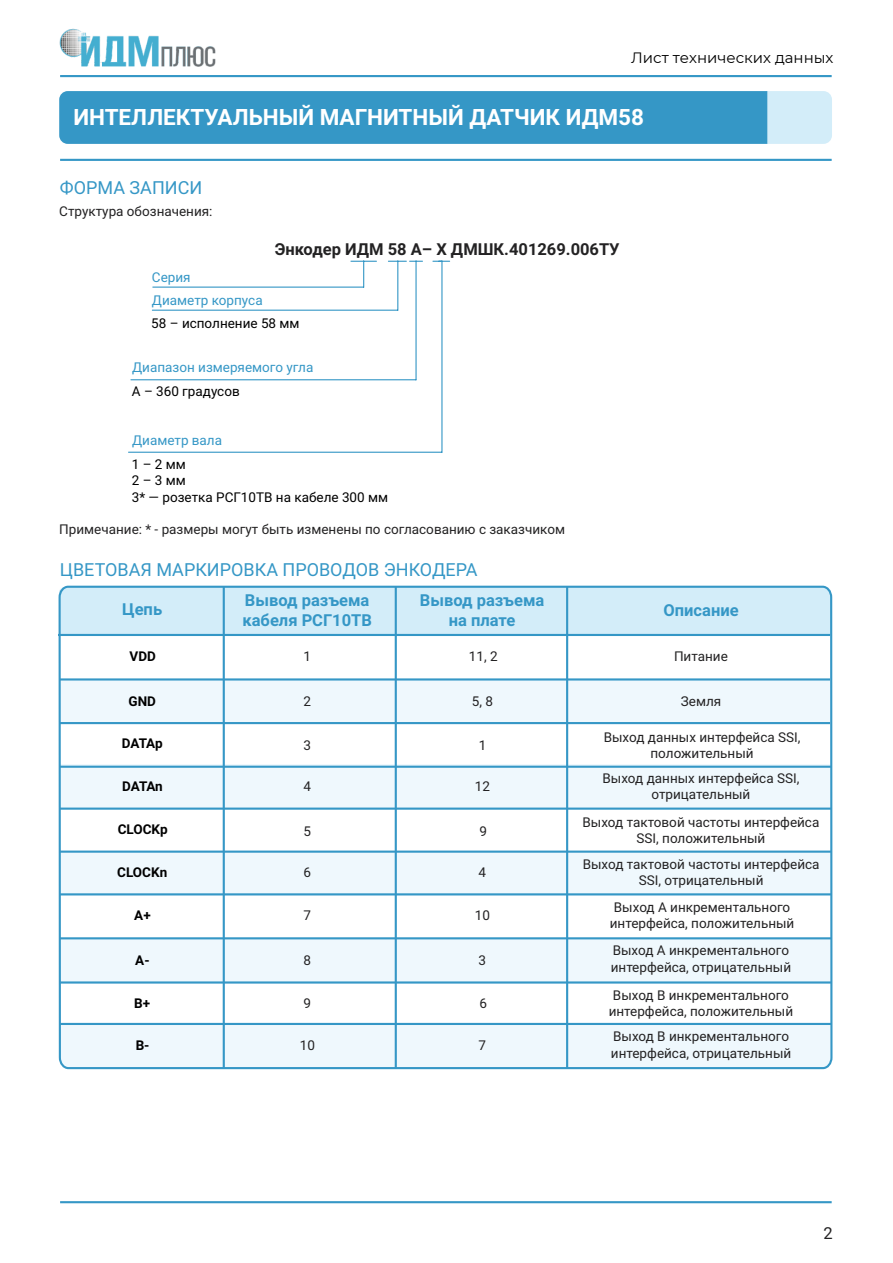
<style>
.page{position:relative;width:893px;height:1263px;background:#fff}
.page>*{position:absolute;margin:0;border:0;box-sizing:border-box;transform-origin:0 0}
.t1{font:700 22.5px "Roboto";color:#fff}
.t2{font:18px "Roboto";color:#3597c6}
.t3{font:700 16.5px/19.8px "Roboto";color:#3597c6}
.t4{font:700 16.5px "Roboto";color:#232223}
.t5{font:16.5px "Roboto";color:#232223}
.t6{font:15px "Montserrat";color:#000}
.t7{font:13.5px/16.2px "Roboto";color:#232223;text-align:center}
.t8{font:13.5px/16.2px "Roboto";color:#000}
.t9{font:13.5px/23.5px "Roboto";color:#3597c6}
.t10{font:700 13.5px "Roboto";color:#000}
</style>
<div class="page">
<hr style="left:60px;top:75px;width:772px;height:2px;background:#3597c6">
<hr style="left:60px;top:159px;width:772px;height:2px;background:#3597c6">
<hr style="left:60px;top:1201px;width:772px;height:2px;background:#3597c6">
<svg style="left:59px;top:91px;width:773px;height:53px;background:#439eca"></svg>
<img style="left:59px;top:29px;width:157px;height:38px">
<svg style="left:128px;top:261px;width:322px;height:192px"></svg>
<svg style="left:58px;top:585px;width:775px;height:485px"></svg>
<hr style="left:566px;top:587px;width:2px;height:481px;background:#3597c6">
<hr style="left:223px;top:587px;width:2px;height:481px;background:#3597c6">
<hr style="left:395px;top:587px;width:2px;height:481px;background:#3597c6">
<hr style="left:60px;top:722px;width:770px;height:2px;background:#3597c6">
<hr style="left:60px;top:766px;width:771px;height:2px;background:#3597c6">
<hr style="left:60px;top:807px;width:771px;height:3px;background:#3597c6">
<hr style="left:60px;top:850px;width:771px;height:3px;background:#3597c6">
<hr style="left:60px;top:893px;width:771px;height:2px;background:#3597c6">
<hr style="left:60px;top:937px;width:771px;height:2px;background:#3597c6">
<hr style="left:60px;top:981px;width:771px;height:2px;background:#3597c6">
<hr style="left:60px;top:1023px;width:771px;height:2px;background:#3597c6">
<p class="t6" style="left:631px;top:48px;width:204px">Лист технических данных</p>
<h1 class="t1" style="left:73px;top:108px;width:572px">ИНТЕЛЛЕКТУАЛЬНЫЙ МАГНИТНЫЙ ДАТЧИК ИДМ58</h1>
<h2 class="t2" style="left:60px;top:181px;width:144px">ФОРМА ЗАПИСИ</h2>
<p class="t7" style="left:59px;top:204px;width:155px">Структура обозначения:</p>
<p class="t4" style="left:275px;top:243px;width:346px">Энкодер ИДМ 58 А– X ДМШК.401269.006ТУ</p>
<p class="t9" style="left:152px;top:267px;width:112px">Серия<br>Диаметр корпуса</p>
<p class="t8" style="left:151px;top:317px;width:150px">58 – исполнение 58 мм</p>
<p class="t9" style="left:132px;top:357px;width:183px">Диапазон измеряемого угла</p>
<p class="t8" style="left:132px;top:385px;width:109px">А – 360 градусов</p>
<p class="t9" style="left:132px;top:430px;width:91px">Диаметр вала</p>
<p class="t8" style="left:132px;top:458px;width:258px">1 – 2 мм<br>2 – 3 мм<br>3* ― розетка РСГ10ТВ на кабеле 300 мм</p>
<p class="t7" style="left:59px;top:523px;width:507px">Примечание: * - размеры могут быть изменены по согласованию с заказчиком</p>
<h2 class="t2" style="left:60px;top:563px;width:419px">ЦВЕТОВАЯ МАРКИРОВКА ПРОВОДОВ ЭНКОДЕРА</h2>
<p class="t3" style="left:122px;top:601px;width:42px">Цепь</p>
<p class="t3" style="left:242px;top:592px;width:131px">Вывод разъема кабеля РСГ10ТВ</p>
<p class="t3" style="left:663px;top:602px;width:77px">Описание</p>
<p class="t3" style="left:420px;top:592px;width:126px;text-align:center">Вывод разъема на плате</p>
<p class="t10" style="left:130px;top:651px;width:28px">VDD</p>
<p class="t7" style="left:304px;top:649px;width:9px">1</p>
<p class="t10" style="left:129px;top:696px;width:29px">GND</p>
<p class="t10" style="left:122px;top:738px;width:42px">DATAp</p>
<p class="t10" style="left:122px;top:781px;width:42px">DATAn</p>
<p class="t10" style="left:118px;top:824px;width:52px">CLOCKp</p>
<p class="t10" style="left:117px;top:867px;width:52px">CLOCKn</p>
<p class="t10" style="left:134px;top:910px;width:18px">A+</p>
<p class="t10" style="left:135px;top:954px;width:16px">A-</p>
<p class="t10" style="left:134px;top:998px;width:17px">B+</p>
<p class="t10" style="left:136px;top:1040px;width:15px">B-</p>
<p class="t7" style="left:304px;top:694px;width:9px">2</p>
<p class="t7" style="left:304px;top:738px;width:9px">3</p>
<p class="t7" style="left:304px;top:780px;width:9px">4</p>
<p class="t7" style="left:304px;top:824px;width:9px">5</p>
<p class="t7" style="left:304px;top:866px;width:9px">6</p>
<p class="t7" style="left:304px;top:909px;width:9px">7</p>
<p class="t7" style="left:304px;top:953px;width:9px">8</p>
<p class="t7" style="left:304px;top:997px;width:9px">9</p>
<p class="t7" style="left:300px;top:1038px;width:17px">10</p>
<p class="t7" style="left:469px;top:649px;width:30px">11, 2</p>
<p class="t7" style="left:472px;top:694px;width:23px">5, 8</p>
<p class="t7" style="left:479px;top:738px;width:9px">1</p>
<p class="t7" style="left:475px;top:780px;width:17px">12</p>
<p class="t7" style="left:479px;top:824px;width:9px">9</p>
<p class="t7" style="left:479px;top:866px;width:9px">4</p>
<p class="t7" style="left:475px;top:909px;width:17px">10</p>
<p class="t7" style="left:479px;top:953px;width:9px">3</p>
<p class="t7" style="left:479px;top:997px;width:9px">6</p>
<p class="t7" style="left:479px;top:1038px;width:9px">7</p>
<p class="t7" style="left:674px;top:649px;width:55px">Питание</p>
<p class="t7" style="left:681px;top:694px;width:42px">Земля</p>
<p class="t7" style="left:604px;top:730px;width:198px">Выход данных интерфейса SSI, положительный</p>
<p class="t7" style="left:602px;top:772px;width:198px">Выход данных интерфейса SSI, отрицательный</p>
<p class="t7" style="left:582px;top:815px;width:238px">Выход тактовой частоты интерфейса<br>SSI, положительный</p>
<p class="t7" style="left:583px;top:858px;width:238px">Выход тактовой частоты интерфейса<br>SSI, отрицательный</p>
<p class="t7" style="left:610px;top:901px;width:186px">Выход А инкрементального интерфейса, положительный</p>
<p class="t7" style="left:611px;top:944px;width:182px;text-align:left">Выход А инкрементального интерфейса, отрицательный</p>
<p class="t7" style="left:609px;top:988px;width:186px">Выход B инкрементального интерфейса, положительный</p>
<p class="t7" style="left:611px;top:1030px;width:182px;text-align:left">Выход B инкрементального интерфейса, отрицательный</p>
<p class="t5" style="left:823px;top:1226px;width:11px">2</p>
</div>
